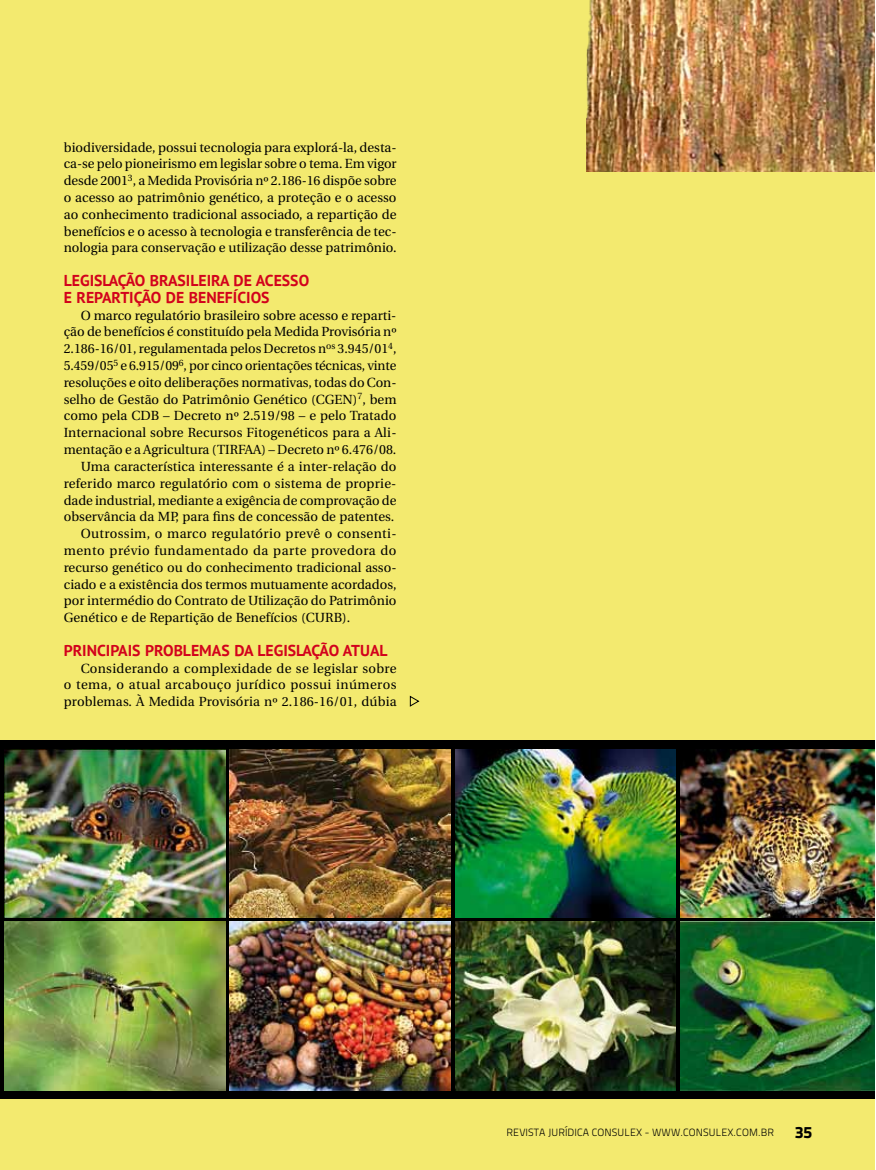
<style>
.page{position:relative;width:876px;height:1170px;background:#fff}
.page>*{position:absolute;margin:0;border:0;box-sizing:border-box;transform-origin:0 0}
.t1{font:16.5px "Titillium Text 14 L 999 wt";color:#000}
.t2{font:700 15.75px/16.8px "PT Sans";color:#d2021c}
.t3{font:13.2px/16.8px "Utopia";color:#000;text-align:justify}
.t4{font:13.2px "Utopia";letter-spacing:.03em;color:#000}
.t5{font:13.2px "Utopia";letter-spacing:.035em;color:#000}
.t6{font:10.5px "Titillium Text 14 L 250 wt";letter-spacing:.01em;color:#000}
</style>
<div class="page">
<div style="left:0;top:1px;width:874px;height:1168px;background:#f3ea6f"></div>
<div style="left:0;top:739px;width:874px;height:359px;background:#000"></div>
<img style="left:4px;top:749px;width:221px;height:168px">
<img style="left:455px;top:749px;width:221px;height:168px">
<img style="left:230px;top:749px;width:221px;height:168px">
<img style="left:680px;top:749px;width:194px;height:168px">
<img style="left:4px;top:921px;width:221px;height:169px">
<img style="left:455px;top:921px;width:221px;height:169px">
<img style="left:230px;top:921px;width:221px;height:169px">
<img style="left:680px;top:921px;width:194px;height:169px">
<img style="left:587px;top:1px;width:287px;height:170px">
<svg style="left:410px;top:695px;width:9px;height:11px"></svg>
<p class="t3" style="left:64px;top:139px;width:334px">biodiversidade, possui tecnologia para explorá-la, desta&shy;ca-se pelo pioneirismo em legislar sobre o tema. Em vigor desde 2001<sup>3</sup>, a Medida Provisória nº 2.186-16 dispõe sobre o acesso ao patrimônio genético, a proteção e o acesso ao conhecimento tradicional associado, a repartição de benefícios e o acesso à tecnologia e transferência de tec&shy;nologia para conservação e utilização desse patrimônio.</p>
<p class="t2" style="left:64px;top:273px;width:247px">LEGISLAÇÃO BRASILEIRA DE ACESSO<br>E REPARTIÇÃO DE BENEFÍCIOS</p>
<p class="t3" style="left:81px;top:307px;width:317px">O marco regulatório brasileiro sobre acesso e reparti-</p>
<p class="t3" style="left:64px;top:324px;width:334px">ção de benefícios é constituído pela Medida Provisória nº</p>
<p class="t3" style="left:64px;top:340px;width:334px">2.186-16/01, regulamentada pelos Decretos n<sup>os</sup> 3.945/01<sup>4</sup>,</p>
<p class="t3" style="left:64px;top:357px;width:334px">5.459/05<sup>5</sup> e 6.915/09<sup>6</sup>, por cinco orientações técnicas, vinte</p>
<p class="t3" style="left:64px;top:374px;width:334px">resoluções e oito deliberações normativas, todas do Con-</p>
<p class="t3" style="left:64px;top:391px;width:334px">selho de Gestão do Patrimônio Genético (CGEN)<sup>7</sup>, bem</p>
<p class="t3" style="left:64px;top:408px;width:334px">como pela CDB – Decreto nº 2.519/98 – e pelo Tratado</p>
<p class="t3" style="left:64px;top:424px;width:334px">Internacional sobre Recursos Fitogenéticos para a Ali-</p>
<p class="t3" style="left:64px;top:441px;width:334px">mentação e a Agricultura (TIRFAA) – Decreto nº 6.476/08.</p>
<p class="t3" style="left:81px;top:458px;width:317px">Uma característica interessante é a inter-relação do</p>
<p class="t3" style="left:64px;top:475px;width:334px">referido marco regulatório com o sistema de proprie-</p>
<p class="t3" style="left:64px;top:492px;width:334px">dade industrial, mediante a exigência de comprovação de</p>
<p class="t3" style="left:64px;top:508px;width:332px">observância da MP, para fins de concessão de patentes.</p>
<p class="t4" style="left:81px;top:526px;width:317px">Outrossim, o marco regulatório prevê o consenti-</p>
<p class="t5" style="left:64px;top:543px;width:334px">mento prévio fundamentado da parte provedora do</p>
<p class="t3" style="left:64px;top:559px;width:334px">recurso genético ou do conhecimento tradicional asso-</p>
<p class="t3" style="left:64px;top:576px;width:334px">ciado e a existência dos termos mutuamente acordados,</p>
<p class="t3" style="left:64px;top:592px;width:334px">por intermédio do Contrato de Utilização do Patrimônio</p>
<p class="t3" style="left:64px;top:609px;width:288px">Genético e de Repartição de Benefícios (CURB).</p>
<p class="t2" style="left:64px;top:643px;width:325px">PRINCIPAIS PROBLEMAS DA LEGISLAÇÃO ATUAL</p>
<p class="t3" style="left:64px;top:660px;width:334px;text-indent:17px">Considerando a complexidade de se legislar sobre o tema, o atual arcabouço jurídico possui inúmeros problemas. À Medida Provisória nº 2.186-16/01, dúbia</p>
<p class="t6" style="left:507px;top:1126px;width:269px">REVISTA JURÍDICA CONSULEX - WWW.CONSULEX.COM.BR</p>
<p class="t1" style="left:795px;top:1121px;width:19px">35</p>
</div>
